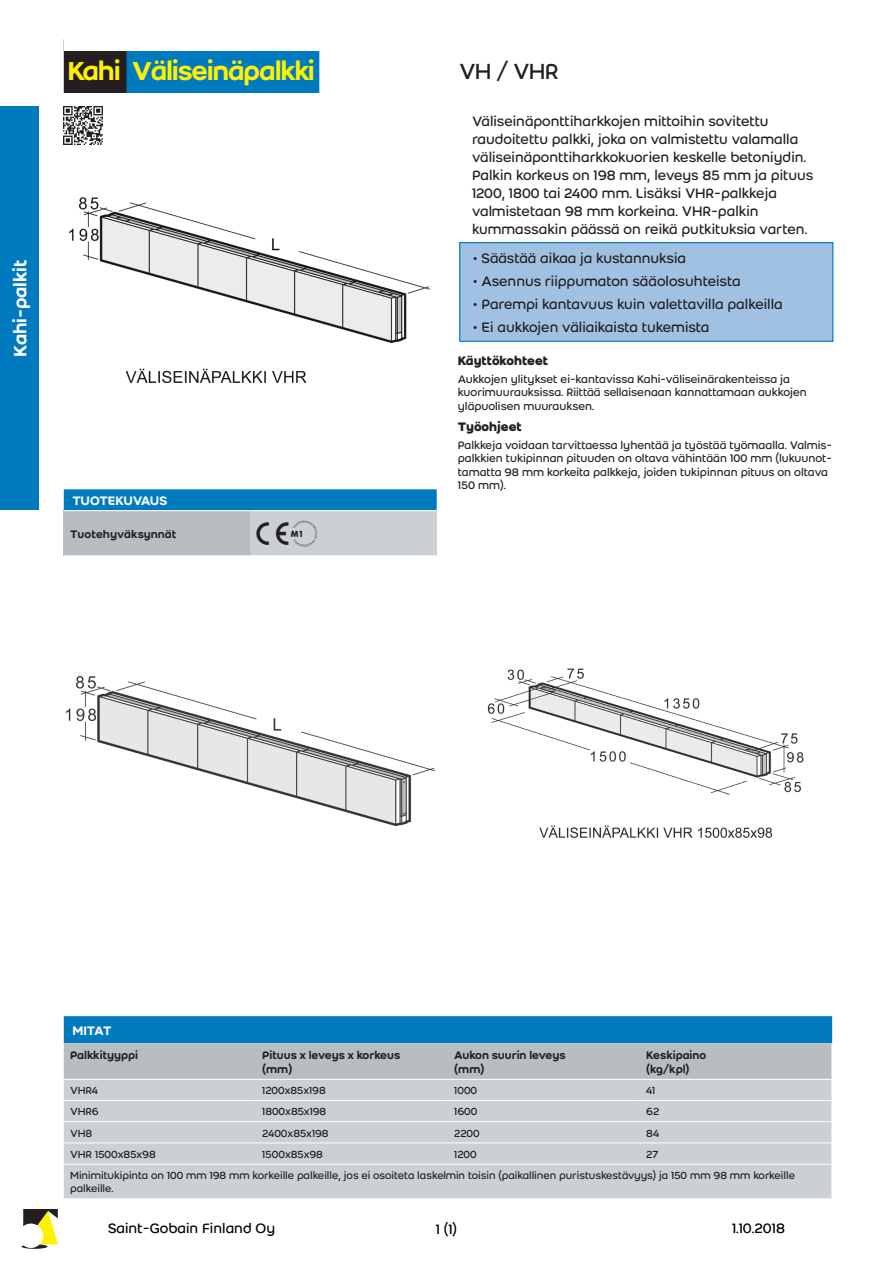
<style>
.page{position:relative;width:893px;height:1263px;background:#fff}
.page>*{position:absolute;margin:0;border:0;box-sizing:border-box;transform-origin:0 0}
.PRODUKTNAMM{font:28.5px "Weber Name";color:#fff101}
.P_Product_definition{font:24px "Weber";color:#231f20}
.P_Category_header{font:500 19.5px "Weber";letter-spacing:-.005em;color:#fff}
.P_Productinfo_box_ab{font:15px/18px "Weber";color:#231f20}
.t1{font:15px "Weber";color:#000}
.P_Tuoteseloste_heade{font:700 13.5px "Weber";color:#231f20}
.PARAGRAPH_TITLE_TABL{font:500 13.5px "Weber";letter-spacing:-.02em;color:#fff}
.P_CONSUMPTION_TABLE{font:500 13.5px "Weber";letter-spacing:-.045em;color:#fff}
.P_tuoteseloste_body{font:12px/13.5px "Weber";color:#231f20}
.TABLE_CONTENT_TEXT_B{font:500 12px/14.4px "Weber";color:#231f20}
.TABLE_CONTENT_TEXT{font:500 12px "Weber";color:#231f20}
.TABLE_CONTENT_TEXT-2{font:11.25px/13.5px "Weber";color:#231f20}
.s1{font-family:"Weber Name Left"}
.s2{font-family:"Weber Name Right"}
</style>
<div class="page">
<img style="left:69px;top:197px;width:361px;height:187px">
<div style="left:0;top:106px;width:38px;height:404px;background:#007abe"></div>
<div style="left:64px;top:489px;width:373px;height:21px;background:#007abe"></div>
<div style="left:64px;top:511px;width:186px;height:45px;background:#b8bdc2"></div>
<div style="left:250px;top:511px;width:186px;height:45px;background:#cbd0d3"></div>
<hr style="left:64px;top:555px;width:186px;height:1px;background:#fff">
<hr style="left:250px;top:555px;width:186px;height:1px;background:#fff">
<svg style="left:23px;top:1209px;width:35px;height:35px"></svg>
<svg style="left:22px;top:1244px;width:26px;height:5px"></svg>
<div style="left:19px;top:1223px;width:24px;height:25px;background:#fff;border-radius:50%"></div>
<div style="left:68px;top:40px;width:59px;height:60px;background:#231f20"></div>
<div style="left:127px;top:40px;width:192px;height:60px;background:#007abe"></div>
<div style="left:64px;top:93px;width:765px;height:7px;background:#fff"></div>
<div style="left:64px;top:30px;width:774px;height:21px;background:#fff"></div>
<div style="left:460px;top:243px;width:373px;height:98px;background:#a1c1e3"></div>
<div style="left:459px;top:242px;width:374px;height:100px;border:1px solid #007abe"></div>
<img style="left:64px;top:106px;width:38px;height:39px">
<div style="left:64px;top:1016px;width:768px;height:27px;background:#007abe"></div>
<div style="left:64px;top:1165px;width:768px;height:33px;background:#cbd0d3"></div>
<svg style="left:64px;top:1043px;width:768px;height:121px;background:#c7cccf"></svg>
<img style="left:65px;top:677px;width:370px;height:148px">
<img style="left:487px;top:668px;width:317px;height:170px">
<p class="PRODUKTNAMM" style="left:68px;top:54px;width:253px">Kahi <span class="s1">V</span>äliseinäpalkk<span class="s2">i</span></p>
<p class="P_Category_header" style="left:9px;top:357px;width:99px;rotate:-90deg">Kahi-palkit</p>
<p class="PARAGRAPH_TITLE_TABL" style="left:72px;top:493px;width:97px">TUOTEKUVAUS</p>
<p class="TABLE_CONTENT_TEXT" style="left:70px;top:525px;width:108px">Tuotehyväksynnät</p>
<p class="P_Product_definition" style="left:459px;top:58px;width:101px">VH / VHR</p>
<p class="P_Productinfo_box_ab" style="left:472px;top:112px;width:343px">Väliseinäponttiharkkojen mittoihin sovitettu raudoitettu palkki, joka on valmistettu valamalla väliseinäponttiharkkokuorien keskelle betoniydin.<br>Palkin korkeus on 198 mm, leveys 85 mm ja pituus 1200, 1800 tai 2400 mm. Lisäksi VHR-palkkeja valmistetaan 98 mm korkeina. VHR-palkin kummassakin päässä on reikä putkituksia varten.</p>
<p class="P_Productinfo_box_ab" style="left:473px;top:249px;width:215px">• Säästää aikaa ja kustannuksia</p>
<p class="P_Productinfo_box_ab" style="left:473px;top:272px;width:269px">• Asennus riippumaton sääolosuhteista</p>
<p class="P_Productinfo_box_ab" style="left:473px;top:295px;width:311px">• Parempi kantavuus kuin valettavilla palkeilla</p>
<p class="P_Productinfo_box_ab" style="left:473px;top:318px;width:238px">• Ei aukkojen väliaikaista tukemista</p>
<p class="P_Tuoteseloste_heade" style="left:458px;top:352px;width:92px">Käyttökohteet</p>
<p class="P_tuoteseloste_body" style="left:458px;top:372px;width:351px">Aukkojen ylitykset ei-kantavissa Kahi-väliseinärakenteissa ja kuorimuurauksissa. Riittää sellaisenaan kannattamaan aukkojen yläpuolisen muurauksen.</p>
<p class="P_Tuoteseloste_heade" style="left:458px;top:418px;width:66px">Työohjeet</p>
<p class="P_tuoteseloste_body" style="left:458px;top:438px;width:376px">Palkkeja voidaan tarvittaessa lyhentää ja työstää työmaalla. Valmis&shy;palkkien tukipinnan pituuden on oltava vähintään 100 mm (lukuunot&shy;tamatta 98 mm korkeita palkkeja, joiden tukipinnan pituus on oltava 150 mm).</p>
<p class="P_CONSUMPTION_TABLE" style="left:72px;top:1022px;width:41px">MITAT</p>
<p class="TABLE_CONTENT_TEXT_B" style="left:70px;top:1047px;width:69px">Palkkityyppi</p>
<p class="TABLE_CONTENT_TEXT_B" style="left:262px;top:1047px;width:139px">Pituus x leveys x korkeus (mm)</p>
<p class="TABLE_CONTENT_TEXT_B" style="left:454px;top:1047px;width:113px">Aukon suurin leveys (mm)</p>
<p class="TABLE_CONTENT_TEXT_B" style="left:646px;top:1047px;width:62px">Keskipaino (kg/kpl)</p>
<p class="TABLE_CONTENT_TEXT-2" style="left:70px;top:1084px;width:29px">VHR4</p>
<p class="TABLE_CONTENT_TEXT-2" style="left:262px;top:1084px;width:65px">1200x85x198</p>
<p class="TABLE_CONTENT_TEXT-2" style="left:454px;top:1084px;width:25px">1000</p>
<p class="TABLE_CONTENT_TEXT-2" style="left:646px;top:1084px;width:11px">41</p>
<p class="TABLE_CONTENT_TEXT-2" style="left:70px;top:1105px;width:30px">VHR6</p>
<p class="TABLE_CONTENT_TEXT-2" style="left:262px;top:1105px;width:66px">1800x85x198</p>
<p class="TABLE_CONTENT_TEXT-2" style="left:454px;top:1105px;width:25px">1600</p>
<p class="TABLE_CONTENT_TEXT-2" style="left:646px;top:1105px;width:15px">62</p>
<p class="TABLE_CONTENT_TEXT-2" style="left:70px;top:1126px;width:24px">VH8</p>
<p class="TABLE_CONTENT_TEXT-2" style="left:262px;top:1126px;width:68px">2400x85x198</p>
<p class="TABLE_CONTENT_TEXT-2" style="left:454px;top:1126px;width:27px">2200</p>
<p class="TABLE_CONTENT_TEXT-2" style="left:646px;top:1126px;width:14px">84</p>
<p class="TABLE_CONTENT_TEXT-2" style="left:70px;top:1147px;width:87px">VHR 1500x85x98</p>
<p class="TABLE_CONTENT_TEXT-2" style="left:262px;top:1147px;width:62px">1500x85x98</p>
<p class="TABLE_CONTENT_TEXT-2" style="left:454px;top:1147px;width:24px">1200</p>
<p class="TABLE_CONTENT_TEXT-2" style="left:646px;top:1147px;width:13px">27</p>
<p class="TABLE_CONTENT_TEXT-2" style="left:70px;top:1168px;width:726px">Minimitukipinta on 100 mm 198 mm korkeille palkeille, jos ei osoiteta laskelmin toisin (paikallinen puristuskestävyys) ja 150 mm 98 mm korkeille palkeille.</p>
<p class="t1" style="left:108px;top:1217px;width:169px">Saint-Gobain Finland Oy</p>
<p class="t1" style="left:436px;top:1218px;width:23px">1 (1)</p>
<p class="t1" style="left:732px;top:1217px;width:54px">1.10.2018</p>
</div>
